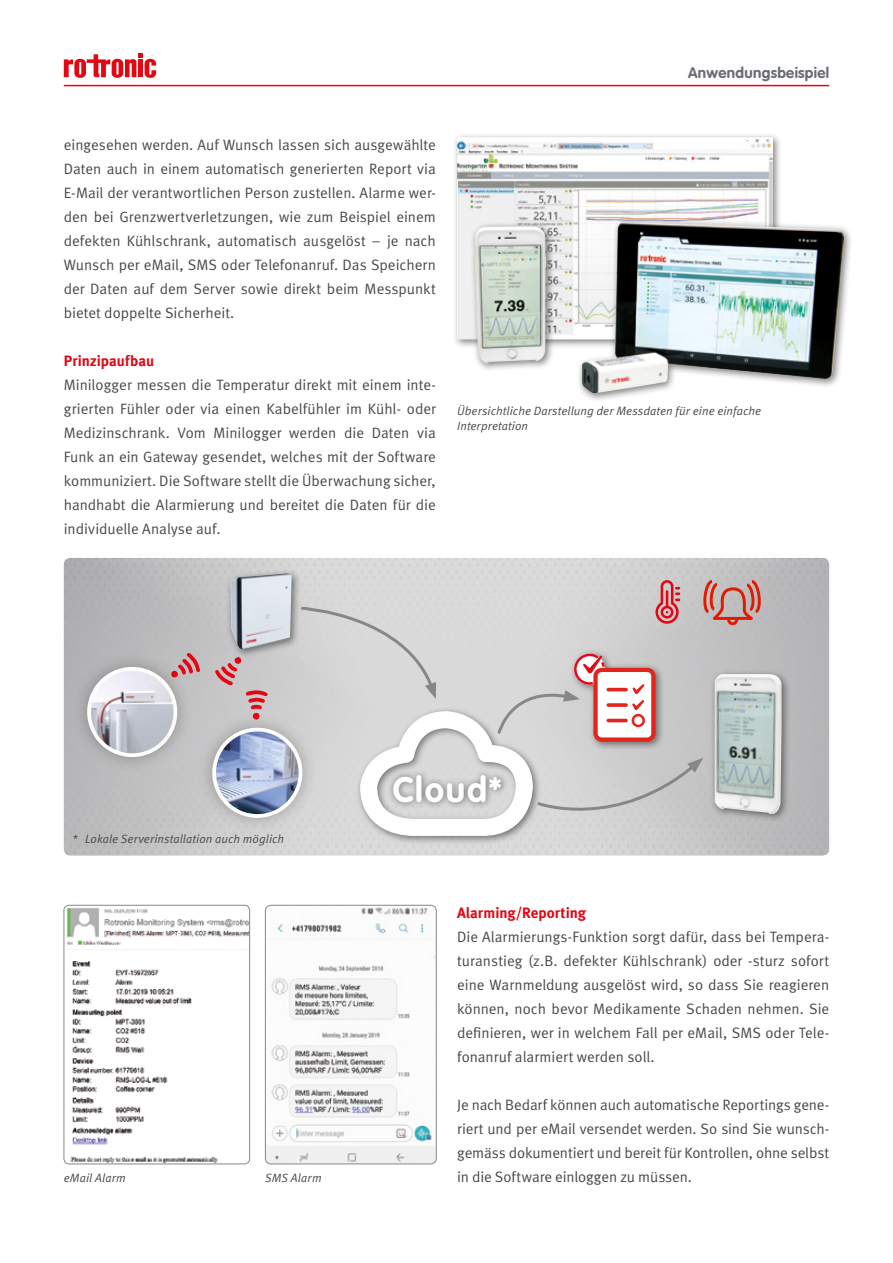
<style>
.page{position:relative;width:893px;height:1263px;background:#fff}
.page>*{position:absolute;margin:0;border:0;box-sizing:border-box;transform-origin:0 0}
.t1{font:700 34.95px "VAG Rounded LT";letter-spacing:.05em;color:#fff}
.t2{font:15px/24px "Meta Normal LF";color:#4a4a49;text-align:justify}
.t3{font:15px "Meta Bold LF";color:#e30613}
.t4{font:700 15px "VAG Rounded";letter-spacing:.02em;color:#696c71}
.t5{font:italic 12px/15px "Meta Normal LF";letter-spacing:.01em;color:#4a4a49}
</style>
<div class="page">
<hr style="left:64px;top:85px;width:765px;height:1px;background:#e30613">
<svg style="left:64px;top:53px;width:92px;height:25px"></svg>
<div style="left:452px;top:132px;width:330px;height:216px;background:#1d1d1b;opacity:.55"></div>
<img style="left:457px;top:137px;width:316px;height:203px">
<div style="left:577px;top:217px;width:276px;height:185px;background:#1d1d1b;opacity:.55"></div>
<img style="left:582px;top:222px;width:262px;height:172px">
<div style="left:470px;top:222px;width:85px;height:150px;background:#1d1d1b;opacity:.55"></div>
<img style="left:473px;top:226px;width:73px;height:137px">
<div style="left:709px;top:669px;width:82px;height:154px;background:#1d1d1b;opacity:.55"></div>
<img style="left:763px;top:673px;width:18px;height:141px">
<img style="left:64px;top:905px;width:186px;height:259px">
<div style="left:64px;top:905px;width:186px;height:259px;border:1px solid #878787;border-radius:5px"></div>
<img style="left:265px;top:905px;width:171px;height:259px">
<div style="left:265px;top:905px;width:171px;height:259px;border:1px solid #878787;border-radius:6px"></div>
<div style="left:226px;top:569px;width:75px;height:89px;background:#1d1d1b;opacity:.55"></div>
<img style="left:231px;top:573px;width:61px;height:76px">
<svg style="left:214px;top:657px;width:56px;height:55px;background:#cbafb2"></svg>
<div style="left:197px;top:712px;width:121px;height:121px;background:#1d1d1b;opacity:.3"></div>
<img style="left:214px;top:730px;width:86px;height:86px;border-radius:43px">
<div style="left:212px;top:728px;width:90px;height:90px;border:4px solid #fff;border-radius:50%"></div>
<svg style="left:193px;top:651px;width:8px;height:26px"></svg>
<div style="left:72px;top:651px;width:121px;height:121px;background:#1d1d1b;opacity:.3"></div>
<img style="left:89px;top:669px;width:86px;height:86px;border-radius:43px">
<div style="left:87px;top:667px;width:90px;height:90px;border:4px solid #fff;border-radius:50%"></div>
<div style="left:355px;top:706px;width:187px;height:139px;background:#1d1d1b;opacity:.55"></div>
<svg style="left:299px;top:579px;width:464px;height:257px;background:#d3cfcf"></svg>
<p class="t4" style="left:688px;top:64px;width:142px">Anwendungsbeispiel</p>
<p class="t2" style="left:64px;top:133px;width:374px">eingesehen werden. Auf Wunsch lassen sich ausgewählte Daten auch in einem automatisch generierten Report via E-Mail der verantwortlichen Person zustellen. Alarme wer&shy;den bei Grenzwertverletzungen, wie zum Beispiel einem defekten Kühlschrank, automatisch ausgelöst – je nach Wunsch per eMail, SMS oder Telefonanruf. Das Speichern der Daten auf dem Server sowie direkt beim Messpunkt bietet doppelte Sicherheit.</p>
<p class="t3" style="left:64px;top:351px;width:92px">Prinzipaufbau</p>
<p class="t2" style="left:64px;top:373px;width:374px">Minilogger messen die Temperatur direkt mit einem inte&shy;grierten Fühler oder via einen Kabelfühler im Kühl- oder Medizinschrank. Vom Minilogger werden die Daten via Funk an ein Gateway gesendet, welches mit der Software kommuniziert. Die Software stellt die Überwachung sicher, handhabt die Alarmierung und bereitet die Daten für die individuelle Analyse auf.</p>
<p class="t5" style="left:457px;top:403px;width:305px">Übersichtliche Darstellung der Messdaten für eine einfache<br>Interpretation</p>
<p class="t5" style="left:72px;top:831px;width:214px">* Lokale Serverinstallation auch möglich</p>
<p class="t5" style="left:64px;top:1170px;width:63px">eMail Alarm</p>
<p class="t5" style="left:265px;top:1170px;width:58px">SMS Alarm</p>
<h1 class="t1" style="left:393px;top:769px;width:111px">Cloud*</h1>
<p class="t3" style="left:457px;top:903px;width:131px">Alarming/Reporting</p>
<p class="t2" style="left:457px;top:925px;width:374px">Die Alarmierungs-Funktion sorgt dafür, dass bei Tempera&shy;turanstieg (z.B. defekter Kühlschrank) oder -sturz sofort eine Warnmeldung ausgelöst wird, so dass Sie reagieren können, noch bevor Medikamente Schaden nehmen. Sie definieren, wer in welchem Fall per eMail, SMS oder Tele&shy;fonanruf alarmiert werden soll.</p>
<p class="t2" style="left:457px;top:1093px;width:374px">Je nach Bedarf können auch automatische Reportings gene&shy;riert und per eMail versendet werden. So sind Sie wunsch&shy;gemäss dokumentiert und bereit für Kontrollen, ohne selbst in die Software einloggen zu müssen.</p>
</div>
